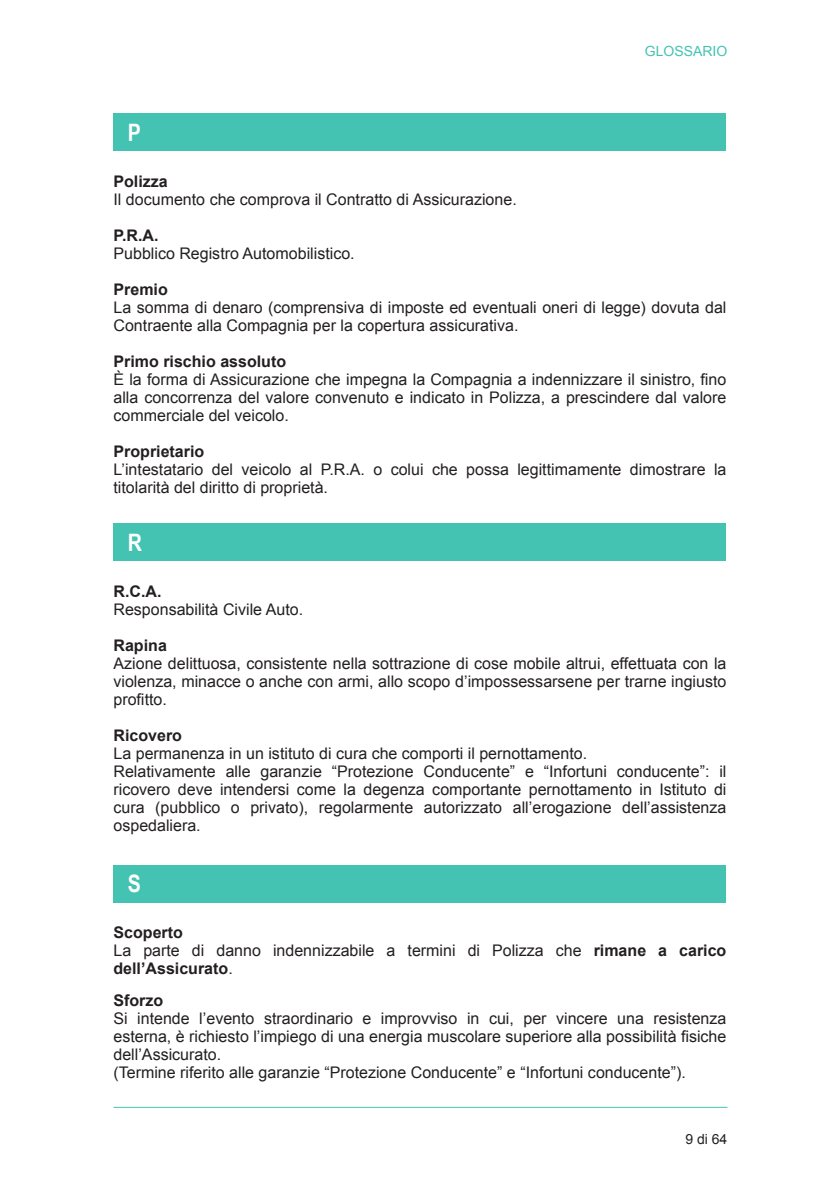
<style>
.page{position:relative;width:840px;height:1191px;background:#fff}
.page>*{position:absolute;margin:0;border:0;box-sizing:border-box;transform-origin:0 0}
.t1{font:700 24px "Arial Narrow";color:#fff}
.t2{font:16px/18px "Arial";color:#231f20}
.t3{font:700 16px "Arial";color:#231f20}
.t4{font:14px "Arial";color:#44c2b2}
.t5{font:14px "Arial";color:#231f20}
.s1{font-weight:700}
</style>
<div class="page">
<hr style="left:113px;top:1106px;width:614px;height:1px;background:#44c2b2">
<div style="left:113px;top:113px;width:613px;height:38px;background:#44c2b2"></div>
<div style="left:113px;top:523px;width:613px;height:38px;background:#44c2b2"></div>
<div style="left:113px;top:864px;width:613px;height:38px;background:#44c2b2"></div>
<p class="t4" style="left:644px;top:42px;width:84px">GLOSSARIO</p>
<h1 class="t1" style="left:128px;top:114px;width:15px">P</h1>
<p class="t3" style="left:113px;top:171px;width:56px">Polizza</p>
<p class="t2" style="left:113px;top:191px;width:404px">Il documento che comprova il Contratto di Assicurazione.</p>
<p class="t3" style="left:113px;top:225px;width:47px">P.R.A.</p>
<p class="t2" style="left:113px;top:245px;width:242px">Pubblico Registro Automobilistico.</p>
<p class="t3" style="left:113px;top:279px;width:56px">Premio</p>
<p class="t2" style="left:113px;top:299px;width:614px">La somma di denaro (comprensiva di imposte ed eventuali oneri di legge) dovuta dal<br>Contraente alla Compagnia per la copertura assicurativa.</p>
<p class="t3" style="left:113px;top:351px;width:174px">Primo rischio assoluto</p>
<p class="t2" style="left:113px;top:371px;width:614px;text-align:justify">È la forma di Assicurazione che impegna la Compagnia a indennizzare il sinistro, fino alla concorrenza del valore convenuto e indicato in Polizza, a prescindere dal valore commerciale del veicolo.</p>
<p class="t3" style="left:113px;top:441px;width:92px">Proprietario</p>
<p class="t2" style="left:113px;top:461px;width:614px">L’intestatario del veicolo al P.R.A. o colui che possa legittimamente dimostrare la titolarità del diritto di proprietà.</p>
<h1 class="t1" style="left:128px;top:524px;width:16px">R</h1>
<p class="t3" style="left:113px;top:581px;width:49px">R.C.A.</p>
<p class="t2" style="left:113px;top:601px;width:191px">Responsabilità Civile Auto.</p>
<p class="t3" style="left:113px;top:635px;width:55px">Rapina</p>
<p class="t2" style="left:113px;top:655px;width:614px;text-align:justify">Azione delittuosa, consistente nella sottrazione di cose mobile altrui, effettuata con la violenza, minacce o anche con armi, allo scopo d’impossessarsene per trarne ingiusto profitto.</p>
<p class="t3" style="left:113px;top:725px;width:70px">Ricovero</p>
<p class="t2" style="left:113px;top:745px;width:614px">La permanenza in un istituto di cura che comporti il pernottamento.<br>Relativamente alle garanzie “Protezione Conducente” e “Infortuni conducente”: il ricovero deve intendersi come la degenza comportante pernottamento in Istituto di cura (pubblico o privato), regolarmente autorizzato all’erogazione dell’assistenza ospedaliera.</p>
<h1 class="t1" style="left:128px;top:865px;width:15px">S</h1>
<p class="t2" style="left:113px;top:924px;width:614px"><span class="s1">Scoperto<br></span>La parte di danno indennizzabile a termini di Polizza che <span class="s1">rimane a carico dell’Assicurato</span>.</p>
<p class="t3" style="left:113px;top:990px;width:51px">Sforzo</p>
<p class="t2" style="left:113px;top:1010px;width:614px">Si intende l’evento straordinario e improvviso in cui, per vincere una resistenza esterna, è richiesto l’impiego di una energia muscolare superiore alla possibilità fisiche dell’Assicurato.<br>(Termine riferito alle garanzie “Protezione Conducente” e “Infortuni conducente”).</p>
<p class="t5" style="left:685px;top:1130px;width:44px">9 di 64</p>
</div>
